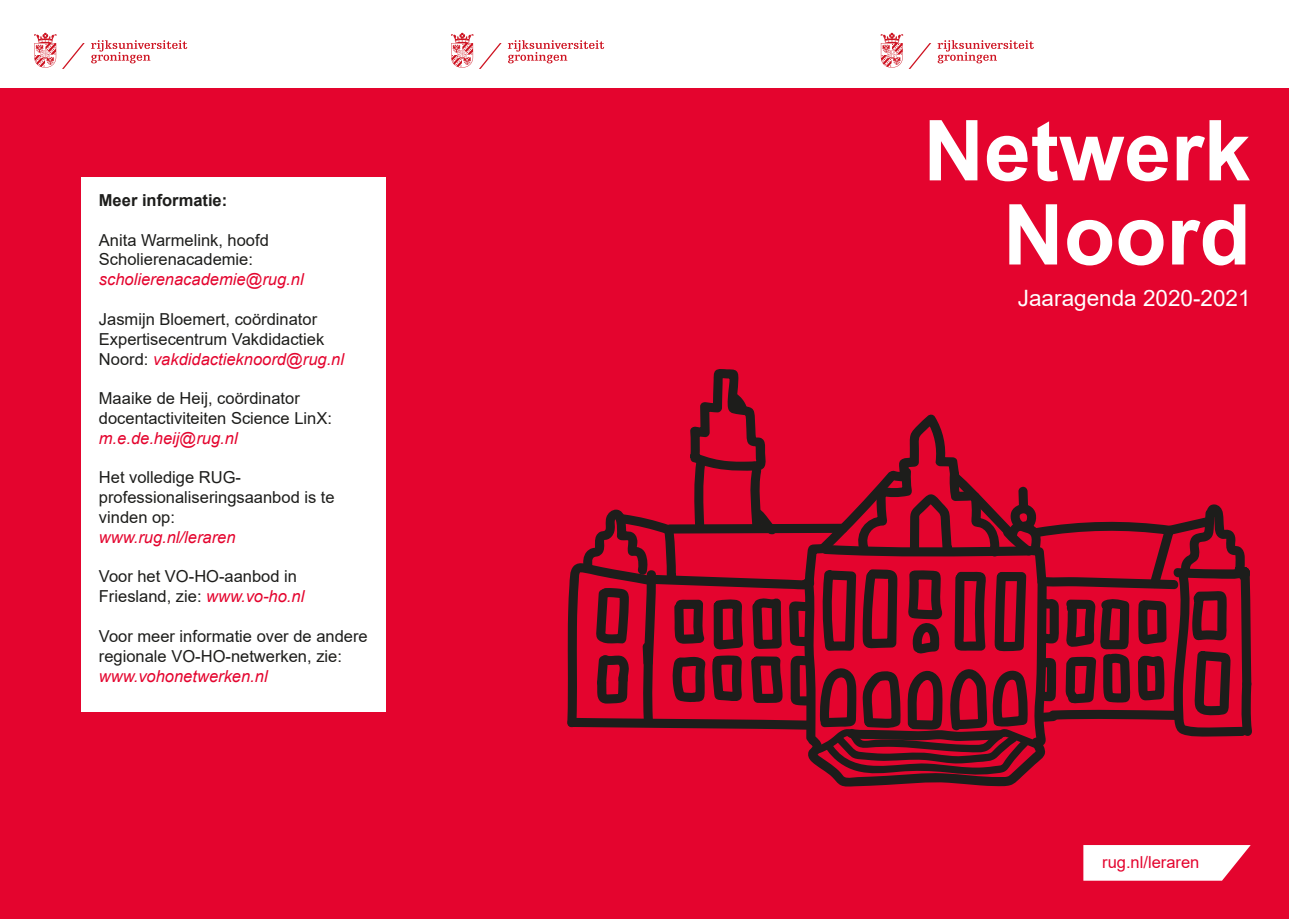
<style>
.page{position:relative;width:1289px;height:919px;background:#fff}
.page>*{position:absolute;margin:0;border:0;box-sizing:border-box;transform-origin:0 0}
.titel{font:700 84.15px "Arial";color:#fff}
.titel-2{font:22.5px "Arial";color:#fff}
.t1{font:16.5px/19.8px "Arial";color:#1d1d1b}
.t2{font:italic 16.5px "Arial";color:#e4042e}
.t3{font:700 16.5px "Arial";color:#1d1d1b}
.t4{font:16.5px "Arial";color:#e4042e}
.s1{font-style:italic;color:#e4042e}
</style>
<div class="page">
<div style="left:0;top:0;width:1288px;height:918px;background:#e4042e"></div>
<div style="left:0;top:0;width:1288px;height:87px;background:#fff"></div>
<svg style="left:937px;top:40px;width:96px;height:23px"></svg>
<svg style="left:880px;top:33px;width:51px;height:36px"></svg>
<svg style="left:508px;top:40px;width:96px;height:23px"></svg>
<svg style="left:479px;top:43px;width:22px;height:26px"></svg>
<svg style="left:451px;top:33px;width:22px;height:35px"></svg>
<svg style="left:91px;top:40px;width:96px;height:23px"></svg>
<svg style="left:34px;top:33px;width:51px;height:36px"></svg>
<svg style="left:1083px;top:845px;width:167px;height:35px;background:#fceaed"></svg>
<svg style="left:567px;top:369px;width:685px;height:418px"></svg>
<div style="left:82px;top:177px;width:304px;height:534px;background:#fff"></div>
<p class="t3" style="left:99px;top:188px;width:130px">Meer informatie:</p>
<p class="t1" style="left:99px;top:230px;width:171px">Anita Warmelink, hoofd<br>Scholierenacademie:</p>
<p class="t2" style="left:99px;top:269px;width:206px">scholierenacademie@rug.nl</p>
<p class="t1" style="left:99px;top:309px;width:247px">Jasmijn Bloemert, coördinator<br>Expertisecentrum Vakdidactiek<br>Noord: <span class="s1">vakdidactieknoord@rug.nl</span></p>
<p class="t1" style="left:99px;top:388px;width:234px">Maaike de Heij, coördinator docentactiviteiten Science LinX:</p>
<p class="t2" style="left:99px;top:427px;width:140px">m.e.de.heij@rug.nl</p>
<p class="t1" style="left:99px;top:467px;width:237px">Het volledige RUG&shy;professionaliseringsaanbod is te vinden op:</p>
<p class="t2" style="left:99px;top:526px;width:138px">www.rug.nl/leraren</p>
<p class="t1" style="left:99px;top:566px;width:207px">Voor het VO-HO-aanbod in<br>Friesland, zie: <span class="s1">www.vo-ho.nl</span></p>
<p class="t1" style="left:99px;top:626px;width:270px">Voor meer informatie over de andere regionale VO-HO-netwerken, zie: <span class="s1">www.vohonetwerken.nl</span></p>
<p class="titel" style="left:923px;top:91px;width:329px">Netwerk</p>
<p class="titel" style="left:1003px;top:175px;width:249px">Noord</p>
<p class="titel-2" style="left:1017px;top:282px;width:234px">Jaaragenda 2020-2021</p>
<p class="t4" style="left:1102px;top:851px;width:99px">rug.nl/leraren</p>
</div>
